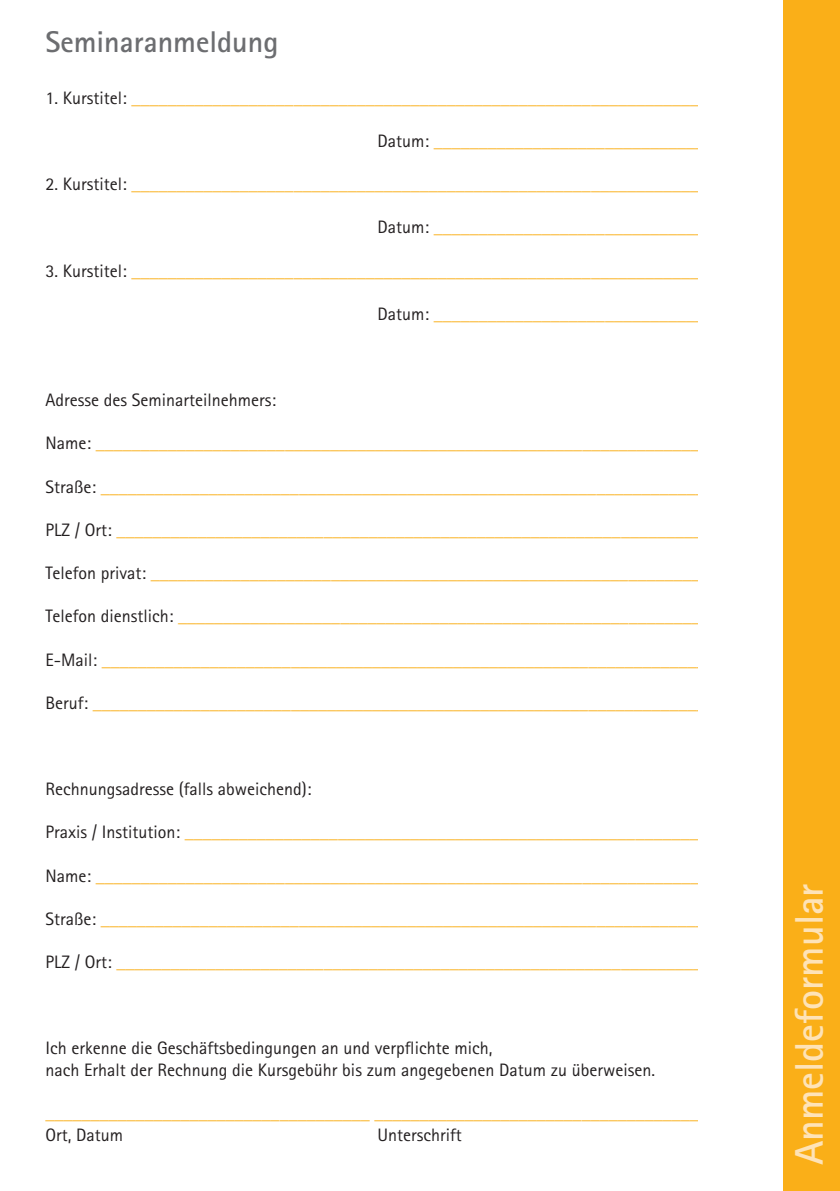
<style>
.page{position:relative;width:840px;height:1191px;background:#fff}
.page>*{position:absolute;margin:0;border:0;box-sizing:border-box;transform-origin:0 0}
.t1{font:700 40px "Rotis Sans Serif";color:#fee3b7}
.t2{font:700 30px "Rotis Sans Serif";color:#6c6d70}
.t3{font:18px "Rotis Sans Serif";color:#faaf18}
.t4{font:18px/21.6px "Rotis Sans Serif";color:#231f20}
.s1{color:#231f20}
</style>
<div class="page">
<div style="left:782px;top:0;width:57px;height:1191px;background:#faaf18"></div>
<h2 class="t2" style="left:45px;top:23px;width:234px">Seminaranmeldung</h2>
<p class="t3" style="left:45px;top:87px;width:654px"><span class="s1">1. Kurstitel:</span> _______________________________________________________________</p>
<p class="t3" style="left:377px;top:130px;width:328px"><span class="s1">Datum:</span> ______________________________</p>
<p class="t3" style="left:45px;top:173px;width:654px"><span class="s1">2. Kurstitel:</span> _______________________________________________________________</p>
<p class="t3" style="left:377px;top:217px;width:328px"><span class="s1">Datum:</span> ______________________________</p>
<p class="t3" style="left:45px;top:260px;width:654px"><span class="s1">3. Kurstitel:</span> _______________________________________________________________</p>
<p class="t3" style="left:377px;top:303px;width:328px"><span class="s1">Datum:</span> ______________________________</p>
<p class="t4" style="left:45px;top:389px;width:232px">Adresse des Seminarteilnehmers:</p>
<p class="t3" style="left:45px;top:433px;width:655px"><span class="s1">Name:</span> ___________________________________________________________________</p>
<p class="t3" style="left:45px;top:476px;width:660px"><span class="s1">Straße:</span> ___________________________________________________________________</p>
<p class="t3" style="left:45px;top:519px;width:657px"><span class="s1">PLZ / Ort:</span> _________________________________________________________________</p>
<p class="t3" style="left:45px;top:562px;width:656px"><span class="s1">Telefon privat:</span> _____________________________________________________________</p>
<p class="t3" style="left:45px;top:605px;width:656px"><span class="s1">Telefon dienstlich:</span> __________________________________________________________</p>
<p class="t3" style="left:45px;top:649px;width:661px"><span class="s1">E-Mail:</span> ___________________________________________________________________</p>
<p class="t3" style="left:45px;top:692px;width:661px"><span class="s1">Beruf:</span> ____________________________________________________________________</p>
<p class="t4" style="left:45px;top:778px;width:267px">Rechnungsadresse (falls abweichend):</p>
<p class="t3" style="left:45px;top:821px;width:654px"><span class="s1">Praxis / Institution:</span> _________________________________________________________</p>
<p class="t3" style="left:45px;top:865px;width:655px"><span class="s1">Name:</span> ___________________________________________________________________</p>
<p class="t3" style="left:45px;top:908px;width:660px"><span class="s1">Straße:</span> ___________________________________________________________________</p>
<p class="t3" style="left:45px;top:951px;width:657px"><span class="s1">PLZ / Ort:</span> _________________________________________________________________</p>
<p class="t4" style="left:45px;top:1037px;width:611px">Ich erkenne die Geschäftsbedingungen an und verpflichte mich,<br>nach Erhalt der Rechnung die Kursgebühr bis zum angegebenen Datum zu überweisen.</p>
<p class="t3" style="left:45px;top:1102px;width:654px">____________________________________ ____________________________________</p>
<p class="t4" style="left:45px;top:1123px;width:79px">Ort, Datum</p>
<p class="t4" style="left:377px;top:1123px;width:86px">Unterschrift</p>
<h1 class="t1" style="left:783px;top:1165px;width:284px;rotate:-90deg">Anmeldeformular</h1>
</div>
